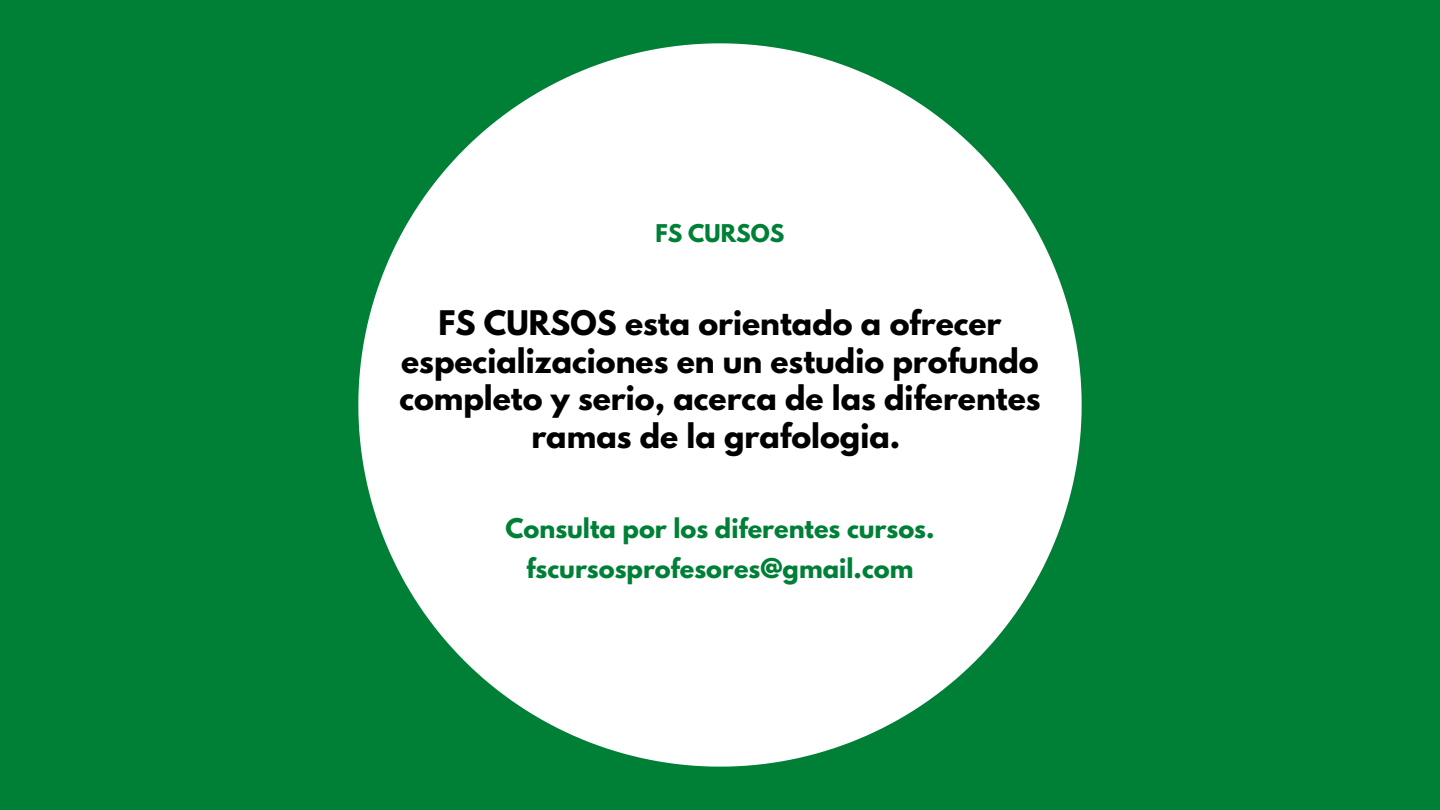
<style>
.page{position:relative;width:1440px;height:810px;background:#008037}
.page>*{position:absolute;margin:0;border:0;box-sizing:border-box;transform-origin:0 0}
.t1{font:700 30px/37.5px "League Spartan";color:#000;text-align:center}
.t2{font:700 24.1px "League Spartan";color:#008037}
.t3{font:700 21.7px "League Spartan";color:#008037}
</style>
<div class="page">
<svg style="left:358px;top:43px;width:724px;height:724px;fill:#fff"></svg>
<p class="t3" style="left:656px;top:223px;width:130px">FS CURSOS</p>
<p class="t1" style="left:399px;top:308px;width:643px">FS CURSOS esta orientado a ofrecer especializaciones en un estudio profundo completo y serio, acerca de las diferentes ramas de la grafologia.</p>
<p class="t2" style="left:505px;top:516px;width:431px">Consulta por los diferentes cursos.</p>
<p class="t2" style="left:527px;top:557px;width:388px">fscursosprofesores@gmail.com</p>
</div>
